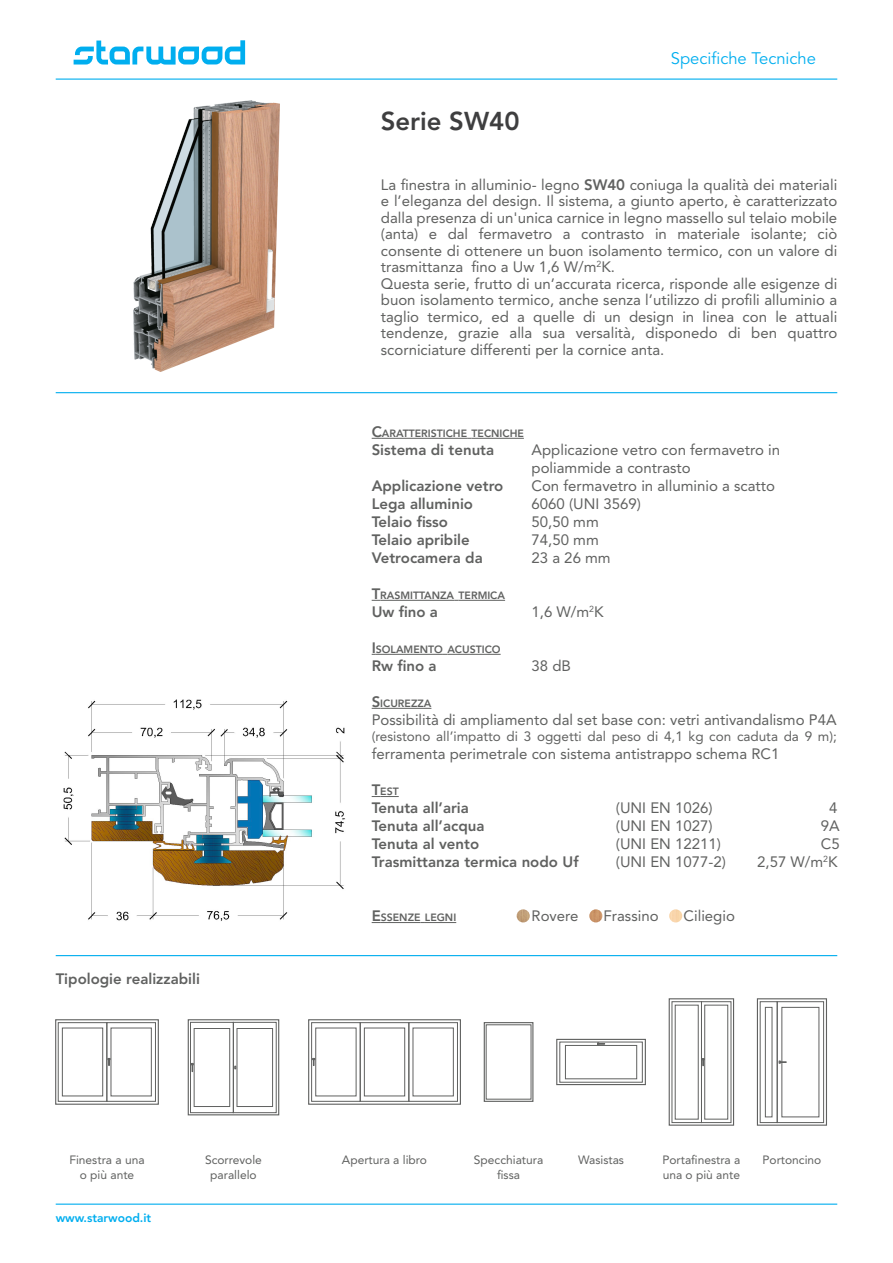
<style>
.page{position:relative;width:893px;height:1263px;background:#fff}
.page>*{position:absolute;margin:0;border:0;box-sizing:border-box;transform-origin:0 0}
.t1{font:800 25.65px "Avenir LT Std";color:#3e3e3f}
.t2{font:16.65px "Avenir LT Std";color:#00aeef}
.t3{font:15px/16.5px "Avenir LT Std";color:#606160}
.t4{font:800 15px "Avenir LT Std";color:#606160}
.t5{font:13.5px "Avenir LT Std";color:#606160}
.t6{font:12px/14.4px "Avenir LT Std";color:#606160;text-align:center}
.t7{font:800 12px "Avenir LT Std";color:#00aeef}
.t8{font:800 10.5px "Avenir LT Std";color:#606160}
.s1{font-weight:800}
.s2{font-size:15px}
</style>
<div class="page">
<div style="left:486px;top:1024px;width:45px;height:75px;border:1px solid #606160"></div>
<div style="left:484px;top:1022px;width:49px;height:80px;border:1px solid #606160"></div>
<div style="left:62px;top:1028px;width:41px;height:68px;border:1px solid #606160"></div>
<div style="left:58px;top:1022px;width:49px;height:80px;border:1px solid #606160"></div>
<div style="left:111px;top:1028px;width:41px;height:68px;border:1px solid #606160"></div>
<div style="left:106px;top:1022px;width:50px;height:80px;border:1px solid #606160"></div>
<div style="left:55px;top:1019px;width:104px;height:86px;border:1px solid #606160"></div>
<svg style="left:108px;top:1058px;width:2px;height:8px"></svg>
<div style="left:565px;top:1045px;width:72px;height:34px;border:1px solid #606160"></div>
<div style="left:559px;top:1042px;width:84px;height:40px;border:1px solid #606160"></div>
<div style="left:556px;top:1039px;width:90px;height:46px;border:1px solid #606160"></div>
<svg style="left:597px;top:1042px;width:8px;height:3px"></svg>
<div style="left:194px;top:1028px;width:36px;height:79px;border:1px solid #606160"></div>
<div style="left:190px;top:1022px;width:44px;height:91px;border:1px solid #606160"></div>
<div style="left:237px;top:1028px;width:36px;height:79px;border:1px solid #606160"></div>
<div style="left:233px;top:1022px;width:44px;height:91px;border:1px solid #606160"></div>
<div style="left:188px;top:1019px;width:91px;height:96px;border:1px solid #606160"></div>
<svg style="left:191px;top:1063px;width:3px;height:9px"></svg>
<div style="left:315px;top:1028px;width:41px;height:68px;border:1px solid #606160"></div>
<div style="left:311px;top:1022px;width:50px;height:80px;border:1px solid #606160"></div>
<div style="left:364px;top:1028px;width:41px;height:68px;border:1px solid #606160"></div>
<div style="left:360px;top:1022px;width:49px;height:80px;border:1px solid #606160"></div>
<div style="left:413px;top:1028px;width:41px;height:68px;border:1px solid #606160"></div>
<div style="left:408px;top:1022px;width:50px;height:80px;border:1px solid #606160"></div>
<div style="left:308px;top:1019px;width:153px;height:86px;border:1px solid #606160"></div>
<svg style="left:312px;top:1058px;width:3px;height:8px"></svg>
<div style="left:669px;top:998px;width:65px;height:128px;border:1px solid #606160"></div>
<div style="left:675px;top:1005px;width:24px;height:114px;border:1px solid #606160"></div>
<div style="left:701px;top:1001px;width:30px;height:122px;border:1px solid #606160"></div>
<div style="left:704px;top:1005px;width:24px;height:114px;border:1px solid #606160"></div>
<svg style="left:702px;top:1058px;width:2px;height:8px"></svg>
<div style="left:760px;top:1001px;width:18px;height:122px;border:1px solid #606160"></div>
<div style="left:757px;top:998px;width:70px;height:128px;border:1px solid #606160"></div>
<div style="left:765px;top:1007px;width:7px;height:110px;border:1px solid #606160"></div>
<div style="left:777px;top:1001px;width:47px;height:122px;border:1px solid #606160"></div>
<div style="left:781px;top:1007px;width:38px;height:110px;border:1px solid #606160"></div>
<svg style="left:779px;top:1061px;width:8px;height:2px"></svg>
<svg style="left:74px;top:40px;width:171px;height:25px"></svg>
<hr style="left:56px;top:79px;width:781px;height:1px;background:#00aeef">
<hr style="left:56px;top:1203px;width:781px;height:2px;background:#00aeef">
<hr style="left:56px;top:955px;width:781px;height:1px;background:#00aeef">
<hr style="left:382px;top:438px;width:85px;height:1px;background:#606160">
<hr style="left:472px;top:438px;width:52px;height:1px;background:#606160">
<hr style="left:380px;top:600px;width:74px;height:1px;background:#606160">
<hr style="left:459px;top:600px;width:46px;height:1px;background:#606160">
<hr style="left:376px;top:654px;width:67px;height:1px;background:#606160">
<hr style="left:447px;top:654px;width:54px;height:1px;background:#606160">
<hr style="left:380px;top:708px;width:51px;height:1px;background:#606160">
<svg style="left:372px;top:796px;width:27px;height:1px"></svg>
<hr style="left:381px;top:922px;width:39px;height:1px;background:#606160">
<hr style="left:425px;top:922px;width:31px;height:1px;background:#606160">
<svg style="left:589px;top:909px;width:13px;height:13px"></svg>
<hr style="left:56px;top:392px;width:781px;height:1px;background:#00aeef">
<svg style="left:669px;top:909px;width:13px;height:13px"></svg>
<svg style="left:517px;top:909px;width:13px;height:13px"></svg>
<img style="left:133px;top:100px;width:147px;height:271px">
<img style="left:63px;top:699px;width:282px;height:222px">
<h1 class="t1" style="left:381px;top:106px;width:140px">Serie SW40</h1>
<p class="t2" style="left:671px;top:49px;width:147px">Specifiche Tecniche</p>
<p class="t3" style="left:381px;top:177px;width:458px">La finestra in alluminio- legno <span class="s1">SW40</span> coniuga la qualità dei materiali e l’eleganza del design. Il sistema, a giunto aperto, è caratterizzato dalla presenza di un'unica carnice in legno massello sul telaio mobile (anta) e dal fermavetro a contrasto in materiale isolante; ciò consente di ottenere un buon isolamento termico, con un valore di trasmittanza fino a Uw 1,6 W/m<sup>2</sup>K.<br>Questa serie, frutto di un’accurata ricerca, risponde alle esigenze di buon isolamento termico, anche senza l’utilizzo di profili alluminio a taglio termico, ed a quelle di un design in linea con le attuali tendenze, grazie alla sua versalità, disponedo di ben quattro scorniciature differenti per la cornice anta.</p>
<p class="t8" style="left:372px;top:427px;width:154px"><span class="s2">C</span>ARATTERISTICHE TECNICHE</p>
<p class="t4" style="left:372px;top:441px;width:124px">Sistema di tenuta</p>
<p class="t3" style="left:531px;top:441px;width:250px;line-height:18px">Applicazione vetro con fermavetro in poliammide a contrasto</p>
<p class="t4" style="left:372px;top:477px;width:133px">Applicazione vetro</p>
<p class="t3" style="left:531px;top:478px;width:245px">Con fermavetro in alluminio a scatto</p>
<p class="t4" style="left:372px;top:495px;width:103px">Lega alluminio</p>
<p class="t3" style="left:531px;top:496px;width:111px">6060 (UNI 3569)</p>
<p class="t4" style="left:372px;top:513px;width:78px">Telaio fisso</p>
<p class="t3" style="left:531px;top:514px;width:69px">50,50 mm</p>
<p class="t4" style="left:372px;top:531px;width:100px">Telaio apribile</p>
<p class="t3" style="left:531px;top:532px;width:69px">74,50 mm</p>
<p class="t4" style="left:372px;top:549px;width:113px">Vetrocamera da</p>
<p class="t3" style="left:531px;top:550px;width:81px">23 a 26 mm</p>
<p class="t8" style="left:372px;top:589px;width:135px"><span class="s2">T</span>RASMITTANZA TERMICA</p>
<p class="t4" style="left:372px;top:603px;width:68px">Uw fino a</p>
<p class="t3" style="left:531px;top:604px;width:74px">1,6 W/m<sup>2</sup>K</p>
<p class="t8" style="left:372px;top:643px;width:130px"><span class="s2">I</span>SOLAMENTO ACUSTICO</p>
<p class="t4" style="left:372px;top:657px;width:66px">Rw fino a</p>
<p class="t3" style="left:531px;top:658px;width:41px">38 dB</p>
<p class="t8" style="left:372px;top:697px;width:61px"><span class="s2">S</span>ICUREZZA</p>
<p class="t3" style="left:372px;top:712px;width:466px">Possibilità di ampliamento dal set base con: vetri antivandalismo P4A</p>
<p class="t5" style="left:372px;top:729px;width:467px">(resistono all’impatto di 3 oggetti dal peso di 4,1 kg con caduta da 9 m);</p>
<p class="t3" style="left:372px;top:746px;width:409px">ferramenta perimetrale con sistema antistrappo schema RC1</p>
<p class="t8" style="left:372px;top:785px;width:29px"><span class="s2">T</span>EST</p>
<p class="t4" style="left:372px;top:799px;width:99px">Tenuta all’aria</p>
<p class="t3" style="left:616px;top:800px;width:98px">(UNI EN 1026)</p>
<p class="t3" style="left:829px;top:800px;width:10px">4</p>
<p class="t4" style="left:372px;top:817px;width:114px">Tenuta all’acqua</p>
<p class="t3" style="left:616px;top:818px;width:98px">(UNI EN 1027)</p>
<p class="t3" style="left:821px;top:818px;width:20px">9A</p>
<p class="t4" style="left:372px;top:835px;width:109px">Tenuta al vento</p>
<p class="t3" style="left:616px;top:836px;width:107px">(UNI EN 12211)</p>
<p class="t3" style="left:821px;top:836px;width:20px">C5</p>
<p class="t4" style="left:372px;top:853px;width:208px">Trasmittanza termica nodo Uf</p>
<p class="t3" style="left:616px;top:854px;width:112px">(UNI EN 1077-2)</p>
<p class="t3" style="left:757px;top:854px;width:82px">2,57 W/m<sup>2</sup>K</p>
<p class="t4" style="left:56px;top:969px;width:146px">Tipologie realizzabili</p>
<p class="t8" style="left:372px;top:911px;width:86px"><span class="s2">E</span>SSENZE LEGNI</p>
<p class="t3" style="left:531px;top:908px;width:48px">Rovere</p>
<p class="t3" style="left:603px;top:908px;width:57px">Frassino</p>
<p class="t3" style="left:684px;top:908px;width:53px">Ciliegio</p>
<p class="t6" style="left:69px;top:1153px;width:77px">Finestra a una o più ante</p>
<p class="t6" style="left:205px;top:1153px;width:58px">Scorrevole parallelo</p>
<p class="t6" style="left:342px;top:1153px;width:87px">Apertura a libro</p>
<p class="t6" style="left:474px;top:1153px;width:71px">Specchiatura fissa</p>
<p class="t6" style="left:578px;top:1153px;width:48px">Wasistas</p>
<p class="t6" style="left:662px;top:1153px;width:80px;text-align:left">Portafinestra a una o più ante</p>
<p class="t6" style="left:762px;top:1153px;width:60px">Portoncino</p>
<p class="t7" style="left:56px;top:1210px;width:97px">www.starwood.it</p>
</div>
